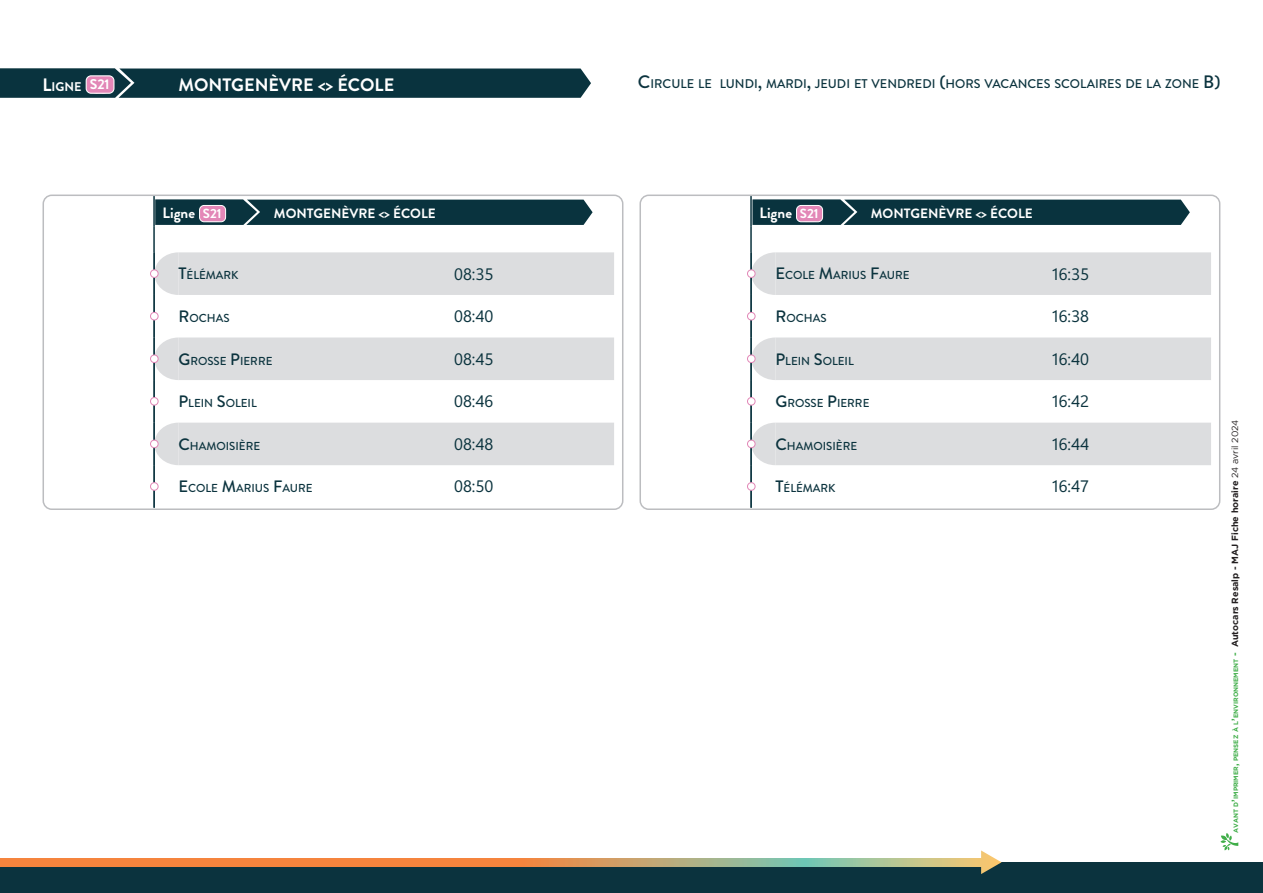
<style>
.page{position:relative;width:1263px;height:893px;background:#fff}
.page>*{position:absolute;margin:0;border:0;box-sizing:border-box;transform-origin:0 0}
.t1{font:700 18px "Brandon Grotesque";color:#fff}
.t2{font:16.5px "Segoe UI Variable";color:#0b333e}
.t3{font:700 15px "Brandon Grotesque";color:#fff}
.t4{font:700 14.1px "Brandon Grotesque";color:#fff}
.t5{font:700 13.5px "Brandon Grotesque";color:#fff}
.t6{font:700 13.2px "Brandon Grotesque";color:#fff}
.t7{font:500 12.6px "Brandon Grotesque";color:#0b333e}
.t8{font:700 12.6px "Brandon Grotesque";color:#fff}
.NOM_ARRETS{font:500 11.55px "Brandon Grotesque";color:#0b333e}
.t9{font:700 6.3px "Gotham";color:#40ae49}
.s1{font-size:18px}
.s2{font-size:16.5px}
.s3{font-size:9px}
.s4{font-size:9px;color:#231f20}
.s5{font-weight:400;font-size:9px;color:#231f20}
</style>
<div class="page">
<div style="left:0;top:862px;width:1263px;height:31px;background:#0b333e"></div>
<svg style="left:0;top:858px;width:981px;height:8px;background:#d89a5e"></svg>
<svg style="left:981px;top:850px;width:20px;height:24px"></svg>
<svg style="left:1220px;top:833px;width:18px;height:17px"></svg>
<svg style="left:0;top:68px;width:591px;height:30px;background:#183d48"></svg>
<svg style="left:178px;top:252px;width:436px;height:213px;fill:#dcdddf"></svg>
<hr style="left:153px;top:196px;width:2px;height:31px;background:#0b333e">
<hr style="left:153px;top:227px;width:2px;height:25px;background:#0b333e">
<hr style="left:153px;top:252px;width:2px;height:43px;background:#0b333e">
<hr style="left:153px;top:295px;width:2px;height:42px;background:#0b333e">
<hr style="left:153px;top:337px;width:2px;height:43px;background:#0b333e">
<hr style="left:153px;top:380px;width:2px;height:43px;background:#0b333e">
<hr style="left:153px;top:423px;width:2px;height:42px;background:#0b333e">
<hr style="left:153px;top:465px;width:2px;height:43px;background:#0b333e">
<svg style="left:155px;top:199px;width:438px;height:26px;background:#1c3f4b"></svg>
<svg style="left:155px;top:252px;width:23px;height:43px"></svg>
<div style="left:151px;top:270px;width:7px;height:7px;background:#fff;border-radius:50%"></div>
<div style="left:150px;top:269px;width:9px;height:9px;border:1px solid #e287b7;border-radius:50%"></div>
<div style="left:151px;top:312px;width:7px;height:8px;background:#fff;border-radius:50%"></div>
<div style="left:150px;top:312px;width:9px;height:8px;border:1px solid #e287b7;border-radius:50%"></div>
<svg style="left:155px;top:337px;width:23px;height:43px"></svg>
<div style="left:151px;top:355px;width:7px;height:8px;background:#fff;border-radius:50%"></div>
<div style="left:150px;top:354px;width:9px;height:9px;border:1px solid #e287b7;border-radius:50%"></div>
<div style="left:151px;top:397px;width:7px;height:8px;background:#fff;border-radius:50%"></div>
<div style="left:150px;top:397px;width:9px;height:9px;border:1px solid #e287b7;border-radius:50%"></div>
<svg style="left:155px;top:423px;width:23px;height:42px"></svg>
<div style="left:151px;top:440px;width:7px;height:8px;background:#fff;border-radius:50%"></div>
<div style="left:150px;top:440px;width:9px;height:8px;border:1px solid #e287b7;border-radius:50%"></div>
<div style="left:151px;top:483px;width:7px;height:7px;background:#fff;border-radius:50%"></div>
<div style="left:150px;top:482px;width:9px;height:9px;border:1px solid #e287b7;border-radius:50%"></div>
<div style="left:43px;top:195px;width:580px;height:315px;border:2px solid #bcbdc0;border-radius:9px"></div>
<svg style="left:775px;top:252px;width:436px;height:213px;fill:#dcdddf"></svg>
<hr style="left:750px;top:196px;width:2px;height:31px;background:#0b333e">
<hr style="left:750px;top:227px;width:2px;height:25px;background:#0b333e">
<hr style="left:750px;top:252px;width:2px;height:43px;background:#0b333e">
<hr style="left:750px;top:295px;width:2px;height:42px;background:#0b333e">
<hr style="left:750px;top:337px;width:2px;height:43px;background:#0b333e">
<hr style="left:750px;top:380px;width:2px;height:43px;background:#0b333e">
<hr style="left:750px;top:423px;width:2px;height:42px;background:#0b333e">
<hr style="left:750px;top:465px;width:2px;height:43px;background:#0b333e">
<svg style="left:752px;top:199px;width:438px;height:26px;background:#1c3f4b"></svg>
<svg style="left:752px;top:252px;width:23px;height:43px"></svg>
<div style="left:747px;top:270px;width:8px;height:7px;background:#fff;border-radius:50%"></div>
<div style="left:747px;top:269px;width:8px;height:9px;border:1px solid #e287b7;border-radius:50%"></div>
<div style="left:747px;top:312px;width:8px;height:8px;background:#fff;border-radius:50%"></div>
<div style="left:747px;top:312px;width:8px;height:8px;border:1px solid #e287b7;border-radius:50%"></div>
<svg style="left:752px;top:337px;width:23px;height:43px"></svg>
<div style="left:747px;top:355px;width:8px;height:8px;background:#fff;border-radius:50%"></div>
<div style="left:747px;top:354px;width:8px;height:9px;border:1px solid #e287b7;border-radius:50%"></div>
<div style="left:747px;top:397px;width:8px;height:8px;background:#fff;border-radius:50%"></div>
<div style="left:747px;top:397px;width:8px;height:9px;border:1px solid #e287b7;border-radius:50%"></div>
<svg style="left:752px;top:423px;width:23px;height:42px"></svg>
<div style="left:747px;top:440px;width:8px;height:8px;background:#fff;border-radius:50%"></div>
<div style="left:747px;top:440px;width:8px;height:8px;border:1px solid #e287b7;border-radius:50%"></div>
<div style="left:747px;top:483px;width:8px;height:7px;background:#fff;border-radius:50%"></div>
<div style="left:747px;top:482px;width:8px;height:9px;border:1px solid #e287b7;border-radius:50%"></div>
<div style="left:639px;top:195px;width:581px;height:315px;border:2px solid #bcbdc0;border-radius:9px"></div>
<p class="t8" style="left:43px;top:77px;width:41px"><span class="s1">L</span>igne</p>
<p class="t4" style="left:90px;top:75px;width:21px">S21</p>
<p class="t1" style="left:178px;top:72px;width:217px">MONTGENÈVRE &lt;&gt; ÉCOLE</p>
<p class="t7" style="left:638px;top:75px;width:584px"><span class="s1">C</span>IRCULE LE LUNDI<span class="s1">,</span> MARDI<span class="s1">,</span> JEUDI ET VENDREDI <span class="s1">(</span>HORS VACANCES SCOLAIRES DE LA ZONE <span class="s1">B)</span></p>
<p class="t3" style="left:163px;top:202px;width:34px">Ligne</p>
<p class="t6" style="left:203px;top:204px;width:20px">S21</p>
<p class="t5" style="left:274px;top:204px;width:163px">MONTGENÈVRE &lt;&gt; ÉCOLE</p>
<p class="NOM_ARRETS" style="left:178px;top:267px;width:62px"><span class="s2">T</span>ÉLÉMARK</p>
<p class="t2" style="left:454px;top:262px;width:41px">08:35</p>
<p class="NOM_ARRETS" style="left:178px;top:310px;width:53px"><span class="s2">R</span> OCHAS</p>
<p class="t2" style="left:454px;top:305px;width:41px">08:40</p>
<p class="NOM_ARRETS" style="left:178px;top:353px;width:96px"><span class="s2">G</span>ROSSE <span class="s2">P</span>IERRE</p>
<p class="t2" style="left:454px;top:347px;width:41px">08:45</p>
<p class="NOM_ARRETS" style="left:178px;top:395px;width:80px"><span class="s2">P</span>LEIN <span class="s2">S</span>OLEIL</p>
<p class="t2" style="left:454px;top:390px;width:41px">08:46</p>
<p class="NOM_ARRETS" style="left:178px;top:438px;width:83px"><span class="s2">C</span>HAMOISIÈRE</p>
<p class="t2" style="left:454px;top:433px;width:41px">08:48</p>
<p class="NOM_ARRETS" style="left:178px;top:480px;width:136px"><span class="s2">E</span>COLE <span class="s2">M</span>ARIUS <span class="s2">F</span>AURE</p>
<p class="t2" style="left:454px;top:475px;width:41px">08:50</p>
<p class="t3" style="left:759px;top:202px;width:34px">Ligne</p>
<p class="t6" style="left:800px;top:204px;width:20px">S21</p>
<p class="t5" style="left:871px;top:204px;width:163px">MONTGENÈVRE &lt;&gt; ÉCOLE</p>
<p class="NOM_ARRETS" style="left:775px;top:267px;width:136px"><span class="s2">E</span>COLE <span class="s2">M</span>ARIUS <span class="s2">F</span>AURE</p>
<p class="t2" style="left:1052px;top:262px;width:38px">16:35</p>
<p class="NOM_ARRETS" style="left:775px;top:310px;width:53px"><span class="s2">R</span> OCHAS</p>
<p class="t2" style="left:1052px;top:305px;width:38px">16:38</p>
<p class="NOM_ARRETS" style="left:775px;top:353px;width:80px"><span class="s2">P</span>LEIN <span class="s2">S</span>OLEIL</p>
<p class="t2" style="left:1052px;top:347px;width:38px">16:40</p>
<p class="NOM_ARRETS" style="left:775px;top:395px;width:96px"><span class="s2">G</span>ROSSE <span class="s2">P</span>IERRE</p>
<p class="t2" style="left:1052px;top:390px;width:38px">16:42</p>
<p class="NOM_ARRETS" style="left:775px;top:438px;width:83px"><span class="s2">C</span>HAMOISIÈRE</p>
<p class="t2" style="left:1052px;top:433px;width:38px">16:44</p>
<p class="NOM_ARRETS" style="left:775px;top:480px;width:62px"><span class="s2">T</span>ÉLÉMARK</p>
<p class="t2" style="left:1052px;top:475px;width:38px">16:47</p>
<p class="t9" style="left:1232px;top:833px;width:415px;rotate:-90deg">avant d<span class="s3">’</span>imprimer<span class="s3">,</span> pensez à l<span class="s3">’</span>environnement <span class="s3">-</span> <span class="s4">Autocars Resalp - MAJ Fiche horaire</span> <span class="s5">24 avril 2024</span></p>
</div>
